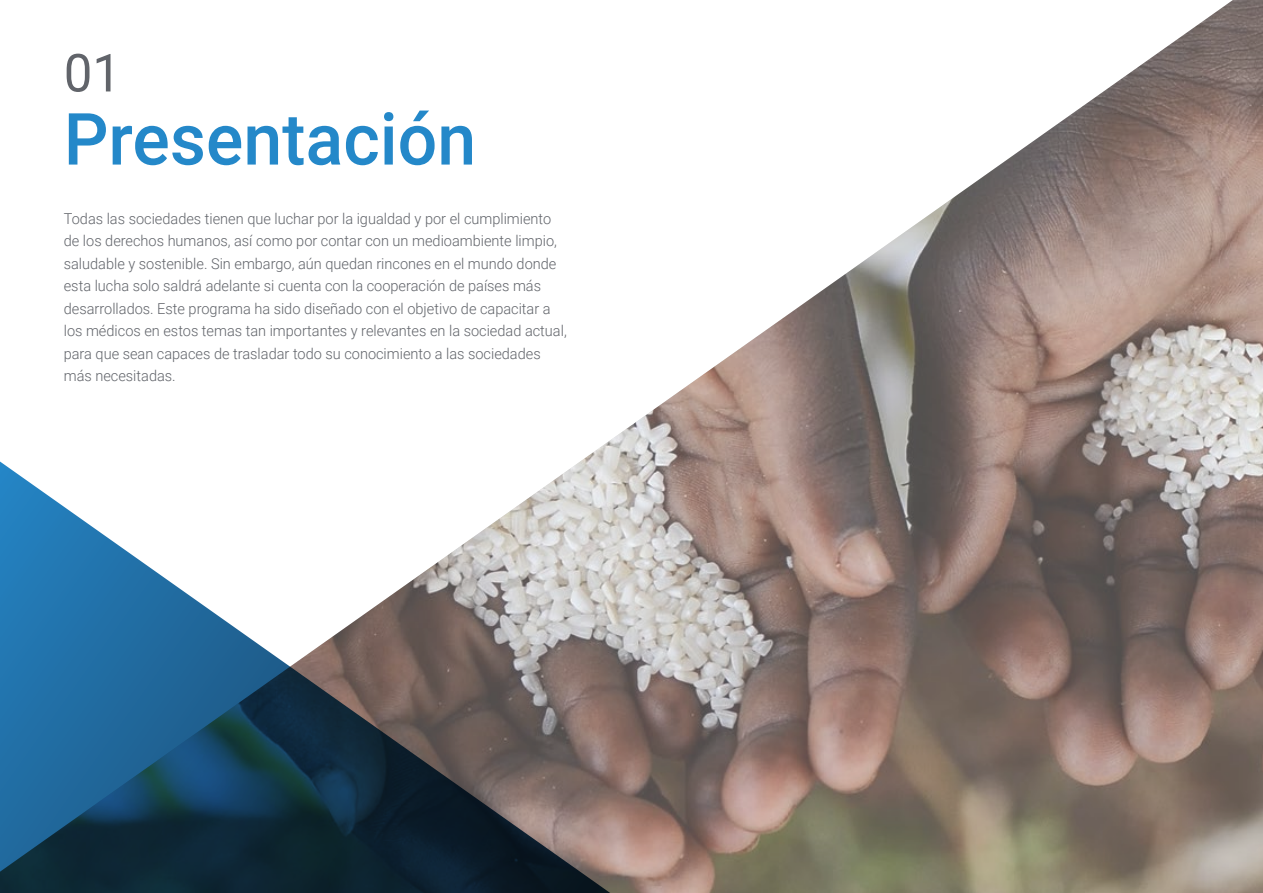
<style>
.page{position:relative;width:1263px;height:893px;background:#fff}
.page>*{position:absolute;margin:0;border:0;box-sizing:border-box;transform-origin:0 0}
.t1{font:500 72px "Roboto";color:#2488c9}
.t2{font:52.5px "Roboto";color:#61646a}
.t3{font:300 15px/22.5px "Roboto";color:#61646a}
</style>
<div class="page">
<img style="left:602px;top:0;width:661px;height:893px">
<svg style="left:0;top:446px;width:640px;height:447px"></svg>
<h2 class="t2" style="left:64px;top:36px;width:59px">01</h2>
<h1 class="t1" style="left:64px;top:89px;width:414px">Presentación</h1>
<p class="t3" style="left:64px;top:207px;width:504px">Todas las sociedades tienen que luchar por la igualdad y por el cumplimiento de los derechos humanos, así como por contar con un medioambiente limpio, saludable y sostenible. Sin embargo, aún quedan rincones en el mundo donde esta lucha solo saldrá adelante si cuenta con la cooperación de países más desarrollados. Este programa ha sido diseñado con el objetivo de capacitar a los médicos en estos temas tan importantes y relevantes en la sociedad actual, para que sean capaces de trasladar todo su conocimiento a las sociedades más necesitadas.</p>
</div>
